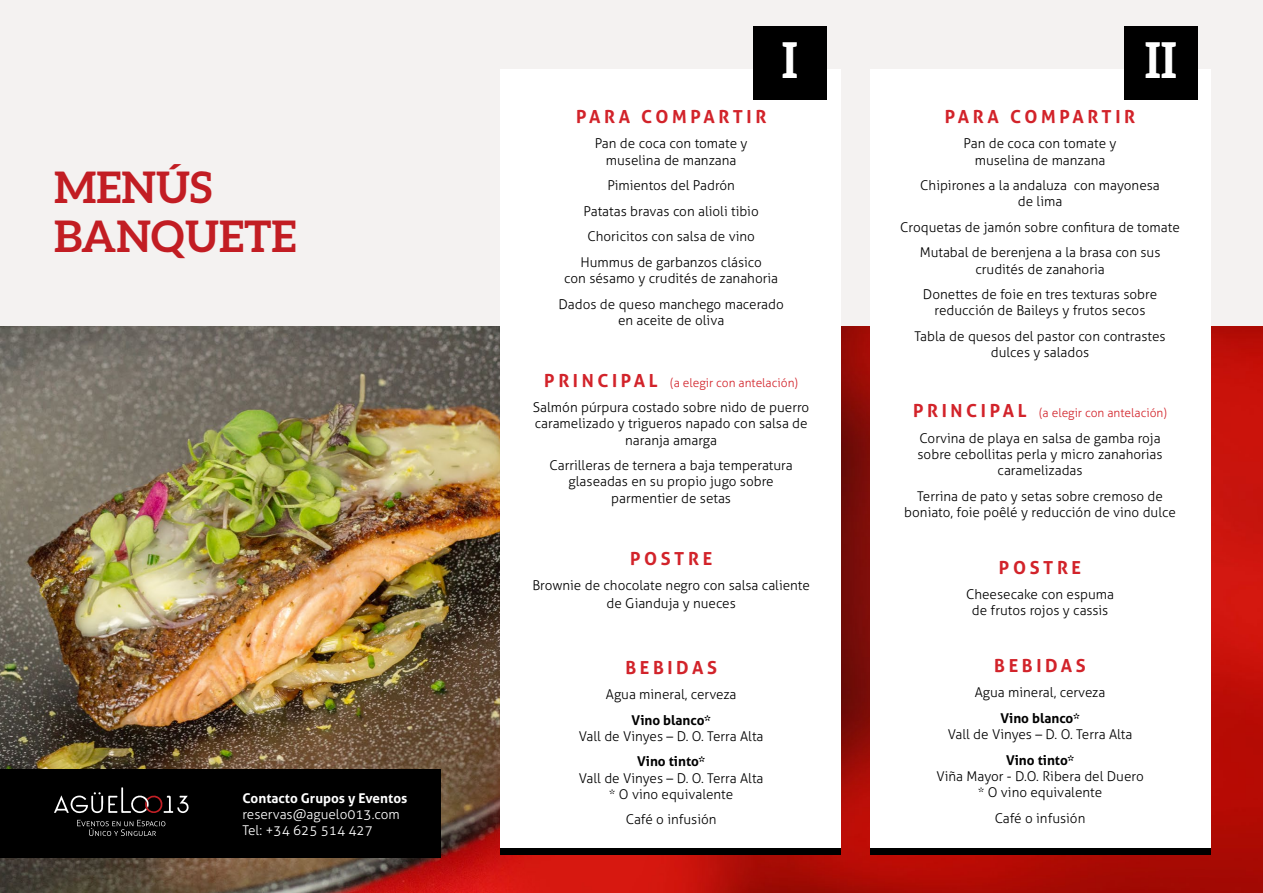
<style>
.page{position:relative;width:1263px;height:893px;background:#fff}
.page>*{position:absolute;margin:0;border:0;box-sizing:border-box;transform-origin:0 0}
.t1{font:700 49.5px "Aleo";color:#fff}
.t2{font:700 43.5px/49.5px "Aleo";color:#c21d23}
.t3{font:700 18px "Aller";letter-spacing:.2em;color:#d2232a}
.t4{font:300 13.5px/16.2px "Aller";color:#000;text-align:center}
.t5{font:700 13.5px "Aller";color:#000}
.t6{font:300 13.5px/16.2px "Aller";color:#fff}
.t7{font:700 13.5px "Aller";color:#fff}
.t8{font:300 12px "Aller";color:#d2232a}
.s1{font-weight:700;font-size:18px}
</style>
<div class="page">
<div style="left:0;top:0;width:1263px;height:367px;background:#f4f2f1"></div>
<img style="left:0;top:326px;width:1263px;height:567px">
<div style="left:500px;top:70px;width:340px;height:783px;background:#fff"></div>
<div style="left:500px;top:848px;width:340px;height:7px;background:#000"></div>
<div style="left:870px;top:70px;width:340px;height:783px;background:#fff"></div>
<div style="left:870px;top:848px;width:340px;height:7px;background:#000"></div>
<div style="left:753px;top:26px;width:74px;height:74px;background:#000"></div>
<div style="left:1124px;top:26px;width:74px;height:74px;background:#000"></div>
<div style="left:0;top:769px;width:441px;height:88px;background:#000"></div>
<svg style="left:54px;top:787px;width:135px;height:49px"></svg>
<h2 class="t2" style="left:54px;top:162px;width:244px">MENÚS<br>BANQUETE</h2>
<p class="t7" style="left:242px;top:789px;width:166px">Contacto Grupos y Eventos</p>
<p class="t6" style="left:242px;top:806px;width:159px">reservas@aguelo013.com<br>Tel: +34 625 514 427</p>
<h1 class="t1" style="left:782px;top:31px;width:18px">I</h1>
<h1 class="t1" style="left:1145px;top:31px;width:34px">II</h1>
<h3 class="t3" style="left:576px;top:105px;width:192px">PARA COMPARTIR</h3>
<p class="t4" style="left:595px;top:136px;width:154px">Pan de coca con tomate y muselina de manzana</p>
<p class="t4" style="left:580px;top:173px;width:183px;line-height:25.5px">Pimientos del Padrón<br>Patatas bravas con alioli tibio<br>Choricitos con salsa de vino<br>Hummus de garbanzos clásico</p>
<p class="t4" style="left:558px;top:266px;width:227px;line-height:25.5px">con sésamo y crudités de zanahoria<br>Dados de queso manchego macerado</p>
<p class="t4" style="left:618px;top:312px;width:108px">en aceite de oliva</p>
<p class="t8" style="left:544px;top:375px;width:255px"><span class="s1">P R I N C I PA L</span> (a elegir con antelación)</p>
<p class="t4" style="left:533px;top:399px;width:278px">Salmón púrpura costado sobre nido de puerro caramelizado y trigueros napado con salsa de naranja amarga</p>
<p class="t4" style="left:549px;top:457px;width:245px">Carrilleras de ternera a baja temperatura glaseadas en su propio jugo sobre parmentier de setas</p>
<h3 class="t3" style="left:630px;top:547px;width:84px">POSTRE</h3>
<p class="t4" style="left:532px;top:576px;width:279px;line-height:18px">Brownie de chocolate negro con salsa caliente de Gianduja y nueces</p>
<h3 class="t3" style="left:625px;top:656px;width:93px">BEBIDAS</h3>
<p class="t4" style="left:606px;top:686px;width:132px">Agua mineral, cerveza</p>
<p class="t5" style="left:632px;top:712px;width:81px">Vino blanco*</p>
<p class="t4" style="left:579px;top:728px;width:186px">Vall de Vinyes – D. O. Terra Alta</p>
<p class="t5" style="left:637px;top:753px;width:69px">Vino tinto*</p>
<p class="t4" style="left:579px;top:770px;width:186px">Vall de Vinyes – D. O. Terra Alta * O vino equivalente</p>
<p class="t4" style="left:626px;top:812px;width:92px">Café o infusión</p>
<h3 class="t3" style="left:945px;top:105px;width:192px">PARA COMPARTIR</h3>
<p class="t4" style="left:964px;top:136px;width:154px">Pan de coca con tomate y muselina de manzana</p>
<p class="t4" style="left:920px;top:177px;width:241px">Chipirones a la andaluza con mayonesa de lima</p>
<p class="t4" style="left:900px;top:214px;width:281px;line-height:25.5px">Croquetas de jamón sobre confitura de tomate<br>Mutabal de berenjena a la brasa con sus</p>
<p class="t4" style="left:923px;top:256px;width:236px;line-height:25.5px">crudités de zanahoria<br>Donettes de foie en tres texturas sobre</p>
<p class="t4" style="left:914px;top:298px;width:252px;line-height:25.5px">reducción de Baileys y frutos secos<br>Tabla de quesos del pastor con contrastes</p>
<p class="t4" style="left:991px;top:344px;width:100px">dulces y salados</p>
<p class="t8" style="left:913px;top:406px;width:255px"><span class="s1">P R I N C I PA L</span> (a elegir con antelación)</p>
<p class="t4" style="left:917px;top:430px;width:247px">Corvina de playa en salsa de gamba roja sobre cebollitas perla y micro zanahorias caramelizadas</p>
<p class="t4" style="left:904px;top:488px;width:273px">Terrina de pato y setas sobre cremoso de boniato, foie poêlé y reducción de vino dulce</p>
<h3 class="t3" style="left:999px;top:556px;width:84px">POSTRE</h3>
<p class="t4" style="left:966px;top:586px;width:149px">Cheesecake con espuma de frutos rojos y cassis</p>
<h3 class="t3" style="left:994px;top:654px;width:93px">BEBIDAS</h3>
<p class="t4" style="left:975px;top:684px;width:132px">Agua mineral, cerveza</p>
<p class="t5" style="left:1000px;top:710px;width:81px">Vino blanco*</p>
<p class="t4" style="left:948px;top:726px;width:186px">Vall de Vinyes – D. O. Terra Alta</p>
<p class="t5" style="left:1006px;top:751px;width:69px">Vino tinto*</p>
<p class="t4" style="left:936px;top:768px;width:209px">Viña Mayor - D.O. Ribera del Duero * O vino equivalente</p>
<p class="t4" style="left:995px;top:810px;width:92px">Café o infusión</p>
</div>
